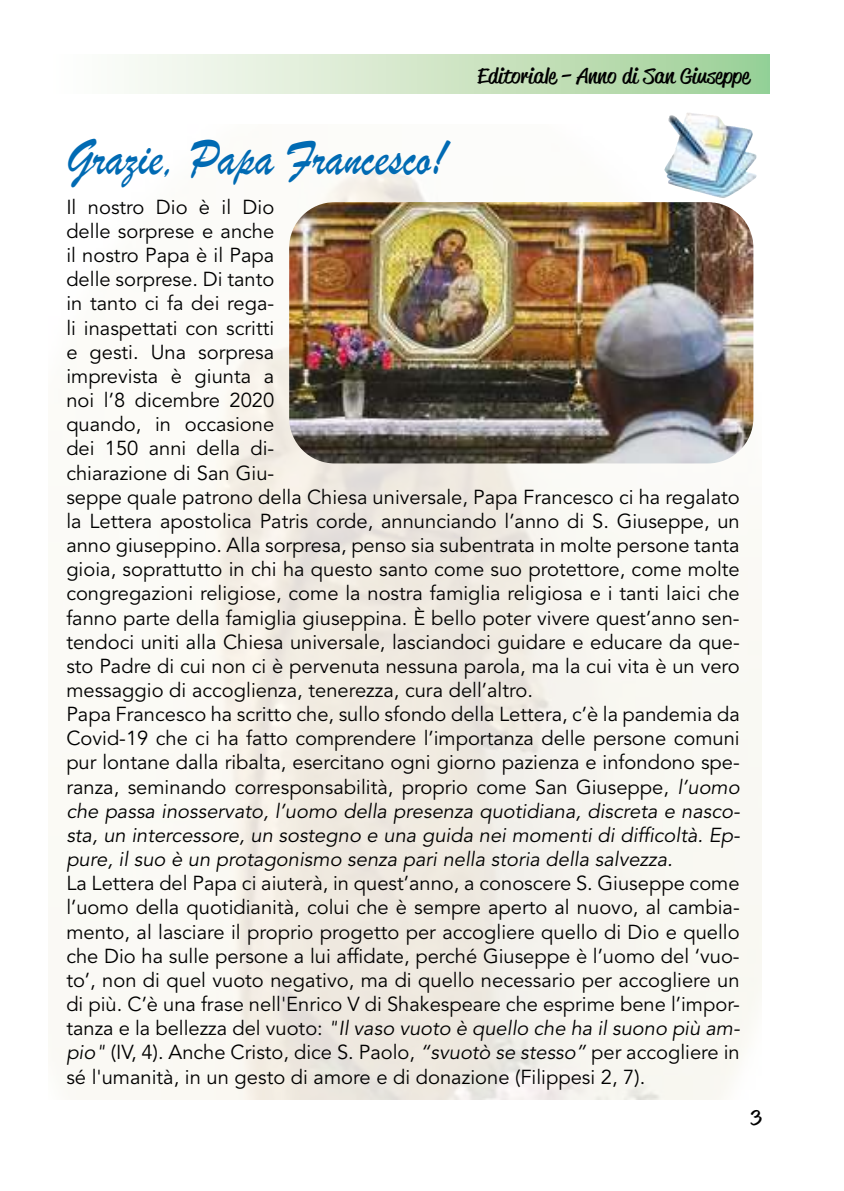
<style>
.page{position:relative;width:844px;height:1191px;background:#fff}
.page>*{position:absolute;margin:0;border:0;box-sizing:border-box;transform-origin:0 0}
.t1{font:53.73px "Brush Script";color:#006ab3;scale:.86 1}
.t2{font:21px "Reklame Script Regular DEMO";color:#000;scale:1.35 1}
.t3{font:20.12px/24.2px "Avenir";color:#000}
.s1{font-family:"Art Brush"}
.s2{font-style:italic}
</style>
<div class="page">
<div style="left:50px;top:55px;width:719px;height:39px;background:linear-gradient(to right,#fff,#a0d097)"></div>
<img style="left:55px;top:124px;width:706px;height:975px">
<img style="left:664px;top:113px;width:26px;height:65px">
<img style="left:289px;top:202px;width:464px;height:261px">
<h1 class="t1" style="left:66px;top:122px;width:444px">Grazie, Papa Francesco!</h1>
<p class="t2" style="left:477px;top:67px;width:203px">Editoriale <span class="s1">-</span> Anno di San Giuseppe</p>
<p class="t3" style="left:66px;top:195px;width:674px">Il nostro Dio è il Dio<br>delle sorprese e anche<br>il nostro Papa è il Papa<br>delle sorprese. Di tanto<br>in tanto ci fa dei rega-<br>li inaspettati con scritti<br>e gesti. Una sorpresa<br>imprevista è giunta a<br>noi l’8 dicembre 2020<br>quando, in occasione<br>dei 150 anni della di-<br>chiarazione di San Giu-<br>seppe quale patrono della Chiesa universale, Papa Francesco ci ha regalato la Lettera apostolica Patris corde, annunciando l’anno di S. Giuseppe, un anno giuseppino. Alla sorpresa, penso sia subentrata in molte persone tanta gioia, soprattutto in chi ha questo santo come suo protettore, come molte congregazioni religiose, come la nostra famiglia religiosa e i tanti laici che fanno parte della famiglia giuseppina. È bello poter vivere quest’anno sen&shy;tendoci uniti alla Chiesa universale, lasciandoci guidare e educare da que&shy;sto Padre di cui non ci è pervenuta nessuna parola, ma la cui vita è un vero messaggio di accoglienza, tenerezza, cura dell’altro.<br>Papa Francesco ha scritto che, sullo sfondo della Lettera, c’è la pandemia da Covid-19 che ci ha fatto comprendere l’importanza delle persone comuni pur lontane dalla ribalta, esercitano ogni giorno pazienza e infondono spe&shy;ranza, seminando corresponsabilità, proprio come San Giuseppe, <span class="s2">l’uomo che passa inosservato, l’uomo della presenza quotidiana, discreta e nasco&shy;sta, un intercessore, un sostegno e una guida nei momenti di difficoltà. Ep&shy;pure, il suo è un protagonismo senza pari nella storia della salvezza.</span></p>
<p class="t3" style="left:66px;top:872px;width:674px;text-align:justify">La Lettera del Papa ci aiuterà, in quest’anno, a conoscere S. Giuseppe come l’uomo della quotidianità, colui che è sempre aperto al nuovo, al cambia&shy;mento, al lasciare il proprio progetto per accogliere quello di Dio e quello che Dio ha sulle persone a lui affidate, perché Giuseppe è l’uomo del ‘vuo&shy;to’, non di quel vuoto negativo, ma di quello necessario per accogliere un di più. C’è una frase nell'Enrico V di Shakespeare che esprime bene l’impor&shy;tanza e la bellezza del vuoto: <span class="s2">"Il vaso vuoto è quello che ha il suono più am&shy;pio"</span> (IV, 4). Anche Cristo, dice S. Paolo, <span class="s2">“svuotò se stesso”</span> per accogliere in sé l'umanità, in un gesto di amore e di donazione (Filippesi 2, 7).</p>
<p class="t2" style="left:750px;top:1109px;width:9px">3</p>
</div>
